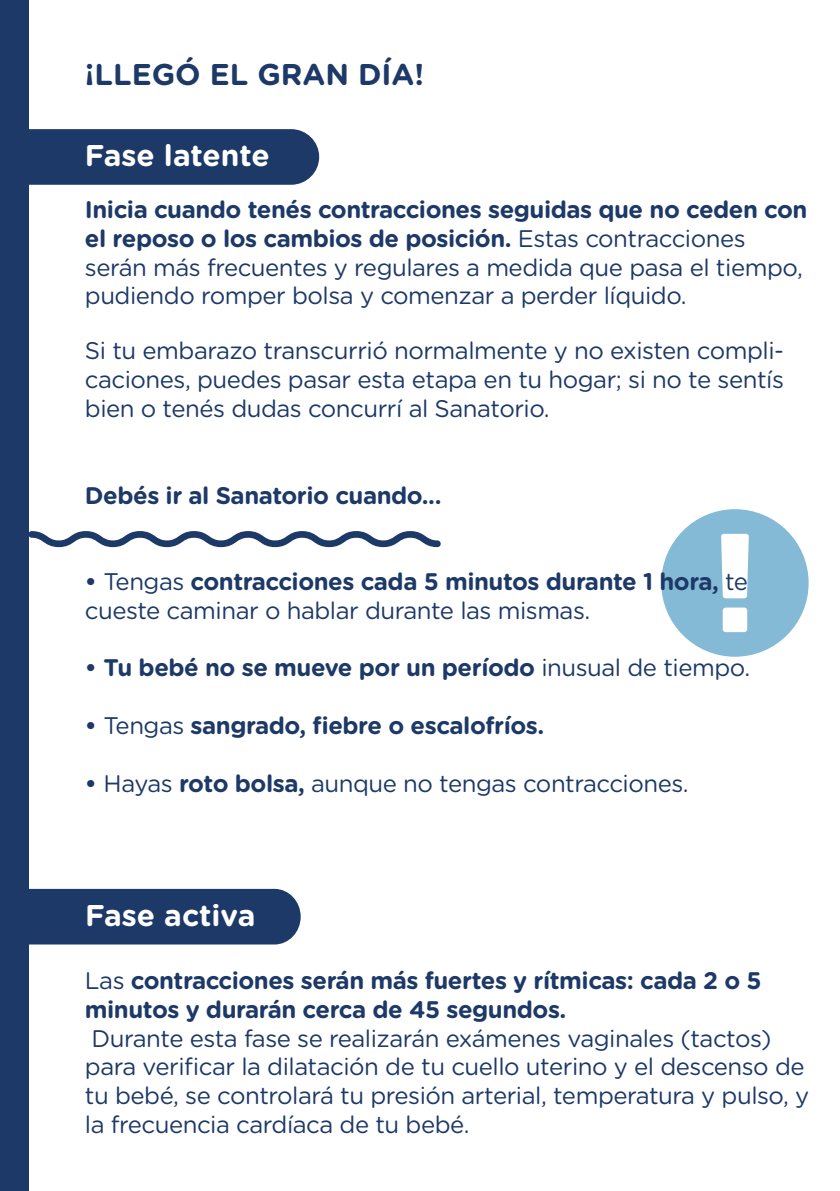
<style>
.page{position:relative;width:840px;height:1191px;background:#fff}
.page>*{position:absolute;margin:0;border:0;box-sizing:border-box;transform-origin:0 0}
.t1{font:700 30px "Gotham Rounded";color:#fff}
.t2{font:700 30px "Gotham Rounded";color:#1d3967}
.t3{font:24px/28.8px "Gotham Rounded";letter-spacing:-.02em;color:#1d3967}
.t4{font:700 24px/28.8px "Gotham Rounded";letter-spacing:-.02em;color:#1d3967}
.s1{font-weight:700}
.s2{font-weight:400}
</style>
<div class="page">
<div style="left:0;top:0;width:28px;height:1191px;background:#1d3967"></div>
<div style="left:28px;top:129px;width:291px;height:56px;background:#1d3967"></div>
<svg style="left:28px;top:531px;width:412px;height:16px"></svg>
<svg style="left:661px;top:509px;width:147px;height:148px"></svg>
<div style="left:29px;top:889px;width:271px;height:55px;background:#1d3967"></div>
<p class="t2" style="left:85px;top:52px;width:341px">¡LLEGÓ EL GRAN DÍA!</p>
<p class="t1" style="left:85px;top:133px;width:186px">Fase latente</p>
<p class="t3" style="left:85px;top:194px;width:723px"><span class="s1">Inicia cuando tenés contracciones seguidas que no ceden con el reposo o los cambios de posición.</span> Estas contracciones serán más frecuentes y regulares a medida que pasa el tiempo, pudiendo romper bolsa y comenzar a perder líquido.</p>
<p class="t3" style="left:85px;top:335px;width:700px;text-align:justify">Si tu embarazo transcurrió normalmente y no existen compli&shy;caciones, puedes pasar esta etapa en tu hogar; si no te sentís bien o tenés dudas concurrí al Sanatorio.</p>
<p class="t4" style="left:85px;top:479px;width:358px">Debés ir al Sanatorio cuando...</p>
<p class="t3" style="left:85px;top:566px;width:664px"><span class="s1">•</span> Tengas <span class="s1">contracciones cada 5 minutos durante 1 hora,</span> te cueste caminar o hablar durante las mismas.</p>
<p class="t4" style="left:85px;top:652px;width:666px">• Tu bebé no se mueve por un período <span class="s2">inusual de tiempo.</span></p>
<p class="t4" style="left:85px;top:710px;width:460px">• <span class="s2">Tengas</span> sangrado, fiebre o escalofríos.</p>
<p class="t3" style="left:85px;top:767px;width:605px"><span class="s1">•</span> Hayas <span class="s1">roto bolsa,</span> aunque no tengas contracciones.</p>
<p class="t1" style="left:85px;top:893px;width:172px">Fase activa</p>
<p class="t4" style="left:85px;top:965px;width:677px"><span class="s2">Las</span> contracciones serán más fuertes y rítmicas: cada 2 o 5 minutos y durarán cerca de 45 segundos.</p>
<p class="t3" style="left:85px;top:1022px;width:725px">Durante esta fase se realizarán exámenes vaginales (tactos) para verificar la dilatación de tu cuello uterino y el descenso de tu bebé, se controlará tu presión arterial, temperatura y pulso, y la frecuencia cardíaca de tu bebé.</p>
</div>
